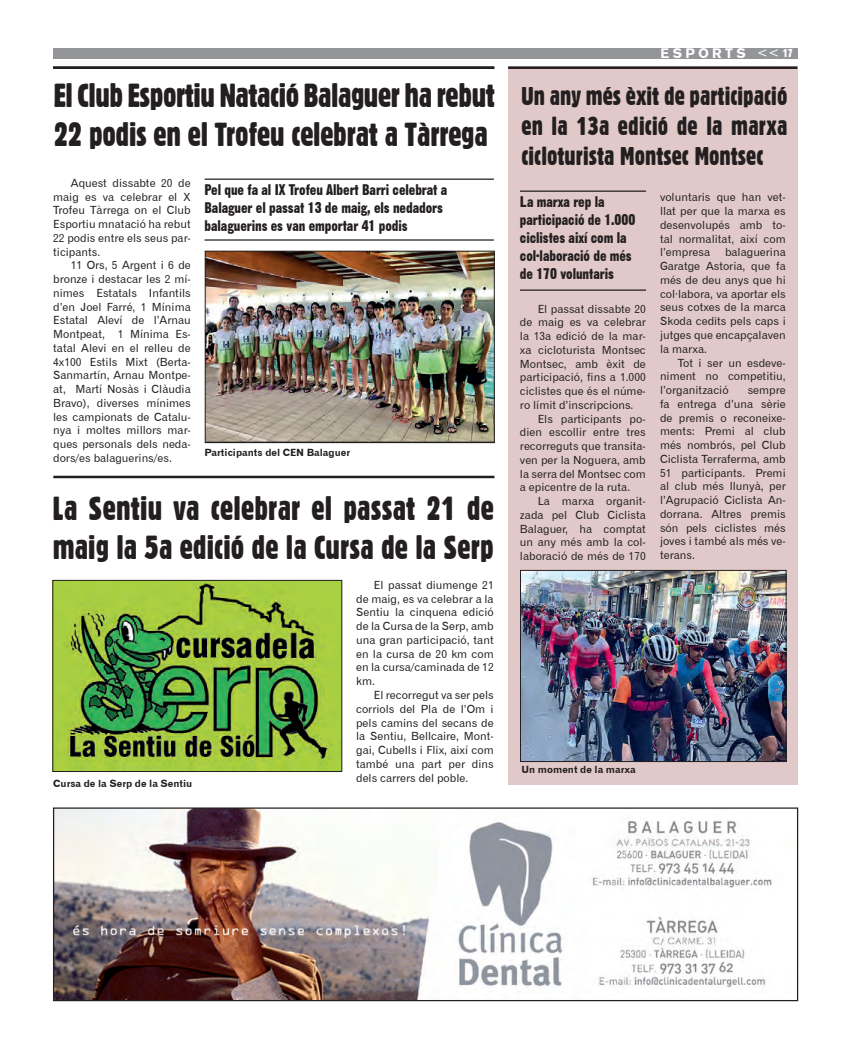
<style>
.page{position:relative;width:851px;height:1053px;background:#fff}
.page>*{position:absolute;margin:0;border:0;box-sizing:border-box;transform-origin:0 0}
.t1{font:32.5px/39px "Gothic 821 Condensed BT";letter-spacing:-.01em;color:#231f20}
.t2{font:25px/30px "Gothic 821 Condensed BT";color:#231f20;text-align:justify}
.t3{font:15px/18px "Gothic No 13 BT";letter-spacing:-.005em;color:#231f20}
.t4{font:13.75px "Gothic 725 BT Black A";letter-spacing:.25em;color:#fff}
.t5{font:11.25px/13.8px "Gothic 720 BT Roman B";color:#231f20;text-align:justify}
.t6{font:10px "Gothic 720 BT Bold B";color:#231f20}
.s1{font-family:"Gothic 720 BT Roman B"}
.s2{font-family:"Gothic 821 Condensed BT";font-size:11.25px}
</style>
<div class="page">
<div style="left:53px;top:48px;width:744px;height:10px;background:#939598"></div>
<img style="left:55px;top:809px;width:717px;height:190px">
<div style="left:53px;top:807px;width:745px;height:194px;border:1px solid #231f20"></div>
<div style="left:508px;top:66px;width:289px;height:719px;background:#e0c9c8"></div>
<hr style="left:508px;top:66px;width:289px;height:3px;background:#231f20">
<img style="left:522px;top:572px;width:262px;height:187px">
<div style="left:520px;top:570px;width:266px;height:191px;border:1px solid #231f20"></div>
<hr style="left:53px;top:475px;width:441px;height:3px;background:#231f20">
<img style="left:55px;top:582px;width:285px;height:187px">
<div style="left:53px;top:580px;width:289px;height:191px;border:1px solid #231f20"></div>
<img style="left:207px;top:253px;width:285px;height:188px">
<div style="left:205px;top:251px;width:289px;height:192px;border:1px solid #231f20"></div>
<hr style="left:53px;top:66px;width:441px;height:3px;background:#231f20">
<hr style="left:204px;top:178px;width:290px;height:2px;background:#231f20">
<hr style="left:204px;top:239px;width:290px;height:2px;background:#231f20">
<hr style="left:520px;top:190px;width:126px;height:2px;background:#231f20">
<hr style="left:520px;top:289px;width:126px;height:2px;background:#231f20">
<p class="t1" style="left:54px;top:76px;width:443px">El Club Esportiu Natació Balaguer ha rebut<br>22 podis en el Trofeu celebrat a Tàrrega</p>
<p class="t5" style="left:53px;top:176px;width:139px;text-indent:18px">Aquest dissabte 20 de maig es va celebrar el X Trofeu Tàrrega on el Club Esportiu mnatació ha rebut 22 podis entre els seus par&shy;ticipants.</p>
<p class="t5" style="left:53px;top:258px;width:139px;text-indent:18px">11 Ors, 5 Argent i 6 de bronze i destacar les 2 mí&shy;nimes Estatals Infantils d’en Joel Farré, 1 Mínima Estatal Aleví de l’Arnau Montpeat, 1 Mínima Es&shy;tatal Alevi en el relleu de 4x100 Estils Mixt (Berta-Sanmartín, Arnau Montpe&shy;at, Martí Nosàs i Clàudia Bravo), diverses mínimes les campionats de Catalu&shy;nya i moltes millors mar&shy;ques personals dels neda&shy;dors/es balaguerins/es.</p>
<p class="t3" style="left:204px;top:181px;width:244px">Pel que fa al IX Trofeu Albert Barri celebrat a</p>
<p class="t3" style="left:204px;top:199px;width:240px">Balaguer el passat 13 de maig, els nedadors</p>
<p class="t3" style="left:204px;top:217px;width:205px">balaguerins es van emportar 41 podis</p>
<p class="t6" style="left:204px;top:446px;width:147px">Participants del CEN Balaguer</p>
<p class="t1" style="left:53px;top:488px;width:442px">La Sentiu va celebrar el passat 21 de maig la 5a edició de la Cursa de la Serp</p>
<p class="t5" style="left:356px;top:578px;width:139px;text-indent:18px">El passat diumenge 21 de maig, es va celebrar a la Sentiu la cinquena edició de la Cursa de la Serp, amb una gran participació, tant en la cursa de 20 km com en la cursa/caminada de 12 km.</p>
<p class="t5" style="left:356px;top:688px;width:139px;text-indent:18px">El recorregut va ser pels corriols del Pla de l’Om i pels camins del secans de la Sentiu, Bellcaire, Mont&shy;gai, Cubells i Flix, així com també una part per dins dels carrers del poble.</p>
<p class="t6" style="left:53px;top:777px;width:141px">Cursa de la Serp de la Sentiu</p>
<p class="t4" style="left:660px;top:45px;width:134px">ESPORTS <span class="s1">&lt;&lt;</span><span class="s2">17</span></p>
<p class="t2" style="left:521px;top:81px;width:267px">Un any més èxit de participació en la 13a edició de la marxa cicloturista Montsec Montsec</p>
<p class="t3" style="left:520px;top:193px;width:86px">La marxa rep la</p>
<p class="t3" style="left:520px;top:211px;width:117px">participació de 1.000 ciclistes així com la col·laboració de més de 170 voluntaris</p>
<p class="t5" style="left:520px;top:301px;width:127px;text-indent:18px">El passat dissabte 20 de maig es va celebrar la 13a edició de la mar&shy;xa cicloturista Montsec Montsec, amb èxit de participació, fins a 1.000 ciclistes que és el núme&shy;ro límit d’inscripcions.</p>
<p class="t5" style="left:520px;top:411px;width:127px;text-indent:18px">Els participants po&shy;dien escollir entre tres recorreguts que transita&shy;ven per la Noguera, amb la serra del Montsec com a epicentre de la ruta.</p>
<p class="t5" style="left:520px;top:494px;width:127px;text-indent:18px">La marxa organit&shy;zada pel Club Ciclista Balaguer, ha comptat un any més amb la col· laboració de més de 170</p>
<p class="t5" style="left:660px;top:190px;width:127px">voluntaris que han vet&shy;llat per que la marxa es desenvolupés amb to&shy;tal normalitat, així com l’empresa</p>
<p class="t5" style="left:660px;top:245px;width:127px;text-indent:65px">balaguerina Garatge Astoria, que fa més de deu anys que hi col·labora, va aportar els seus cotxes de la marca Skoda cedits pels caps i jutges que encapçalaven la marxa.</p>
<p class="t5" style="left:660px;top:355px;width:127px;text-indent:18px">Tot i ser un esdeve&shy;niment no competitiu, l’organització</p>
<p class="t5" style="left:660px;top:383px;width:127px;text-indent:88px">sempre fa entrega d’una sèrie de premis o reconeixe&shy;ments: Premi al club més nombrós, pel Club Ciclista Terraferma, amb 51 participants. Premi al club més llunyà, per l’Agrupació Ciclista An&shy;dorrana. Altres premis són pels ciclistes més joves i també als més ve&shy;terans.</p>
<p class="t6" style="left:521px;top:763px;width:116px">Un moment de la marxa</p>
</div>
